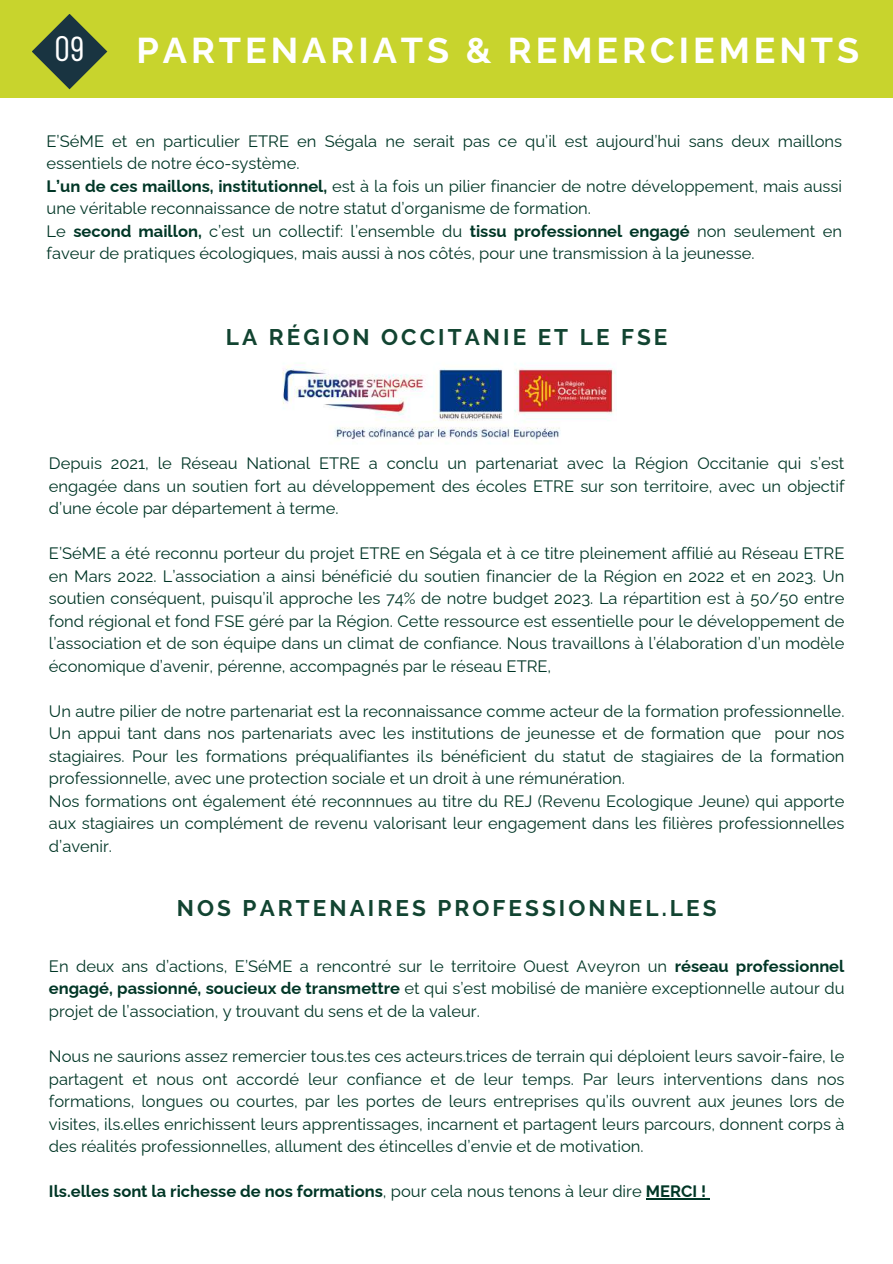
<style>
.page{position:relative;width:893px;height:1264px;background:#fff}
.page>*{position:absolute;margin:0;border:0;box-sizing:border-box;transform-origin:0 0}
.t1{font:700 36px "Raleway";letter-spacing:.11em;color:#fff}
.t2{font:34.8px "Barlow Condensed";color:#fff}
.t3{font:700 22.5px "Raleway";letter-spacing:.135em;color:#124431}
.t4{font:16.5px/22.5px "Raleway";color:#003626;text-align:justify}
.t5{font:700 16.5px "Raleway";color:#003626}
.s1{font-weight:700}
.s2{font-weight:400}
</style>
<div class="page">
<div style="left:0;top:0;width:892px;height:97px;background:#c8d42d"></div>
<svg style="left:32px;top:14px;width:75px;height:75px"></svg>
<img style="left:282px;top:363px;width:334px;height:81px">
<hr style="left:646px;top:1198px;width:60px;height:1px;background:#003626">
<h2 class="t2" style="left:54px;top:26px;width:32px">09</h2>
<h1 class="t1" style="left:136px;top:29px;width:724px">PARTENARIATS &amp; REMERCIEMENTS</h1>
<p class="t4" style="left:47px;top:130px;width:797px;text-align:left">E’SéME et en particulier ETRE en Ségala ne serait pas ce qu’il est aujourd’hui sans deux maillons essentiels de notre éco-système.<br><span class="s1">L’un de ces maillons, institutionnel,</span> est à la fois un pilier financier de notre développement, mais aussi une véritable reconnaissance de notre statut d’organisme de formation.<br>Le <span class="s1">second maillon,</span> c’est un collectif: l’ensemble du <span class="s1">tissu professionnel engagé</span> non seulement en faveur de pratiques écologiques, mais aussi à nos côtés, pour une transmission à la jeunesse.</p>
<h3 class="t3" style="left:226px;top:324px;width:443px">LA RÉGION OCCITANIE ET LE FSE</h3>
<p class="t4" style="left:49px;top:452px;width:797px">Depuis 2021, le Réseau National ETRE a conclu un partenariat avec la Région Occitanie qui s’est engagée dans un soutien fort au développement des écoles ETRE sur son territoire, avec un objectif d’une école par département à terme.</p>
<p class="t4" style="left:49px;top:542px;width:797px">E’SéME a été reconnu porteur du projet ETRE en Ségala et à ce titre pleinement affilié au Réseau ETRE en Mars 2022. L’association a ainsi bénéficié du soutien financier de la Région en 2022 et en 2023. Un soutien conséquent, puisqu’il approche les 74% de notre budget 2023. La répartition est à 50/50 entre fond régional et fond FSE géré par la Région. Cette ressource est essentielle pour le développement de l’association et de son équipe dans un climat de confiance. Nous travaillons à l’élaboration d’un modèle économique d’avenir, pérenne, accompagnés par le réseau ETRE,</p>
<p class="t4" style="left:49px;top:699px;width:797px;text-align:left">Un autre pilier de notre partenariat est la reconnaissance comme acteur de la formation professionnelle.<br>Un appui tant dans nos partenariats avec les institutions de jeunesse et de formation que pour nos stagiaires. Pour les formations préqualifiantes ils bénéficient du statut de stagiaires de la formation professionnelle, avec une protection sociale et un droit à une rémunération.<br>Nos formations ont également été reconnnues au titre du REJ (Revenu Ecologique Jeune) qui apporte aux stagiaires un complément de revenu valorisant leur engagement dans les filières professionnelles d’avenir.</p>
<h3 class="t3" style="left:177px;top:895px;width:541px">NOS PARTENAIRES PROFESSIONNEL.LES</h3>
<p class="t4" style="left:49px;top:954px;width:797px">En deux ans d’actions, E’SéME a rencontré sur le territoire Ouest Aveyron un <span class="s1">réseau professionnel engagé, passionné, soucieux de transmettre</span> et qui s’est mobilisé de manière exceptionnelle autour du projet de l’association, y trouvant du sens et de la valeur.</p>
<p class="t4" style="left:49px;top:1044px;width:797px">Nous ne saurions assez remercier tous.tes ces acteurs.trices de terrain qui déploient leurs savoir-faire, le partagent et nous ont accordé leur confiance et de leur temps. Par leurs interventions dans nos formations, longues ou courtes, par les portes de leurs entreprises qu’ils ouvrent aux jeunes lors de visites, ils.elles enrichissent leurs apprentissages, incarnent et partagent leurs parcours, donnent corps à des réalités professionnelles, allument des étincelles d’envie et de motivation.</p>
<p class="t5" style="left:49px;top:1181px;width:658px">Ils.elles sont la richesse de nos formations<span class="s2">, pour cela nous tenons à leur dire</span> MERCI !</p>
</div>
